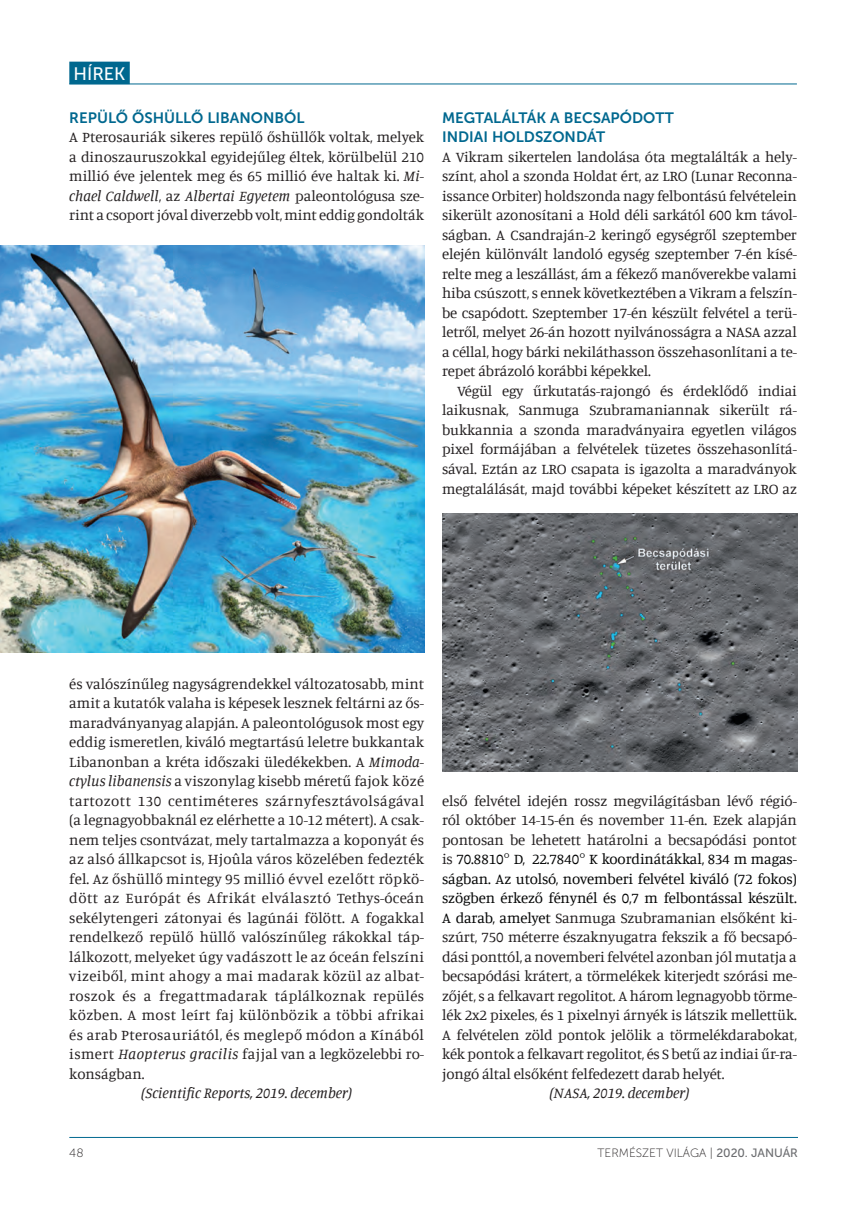
<style>
.page{position:relative;width:862px;height:1215px;background:#fff}
.page>*{position:absolute;margin:0;border:0;box-sizing:border-box;transform-origin:0 0}
.t1{font:18px "Museo Sans 500";color:#fff}
.t2{font:15px/19.5px "Manuale";letter-spacing:-.01em;color:#231f20;text-align:justify}
.t3{font:15px/19.5px "Museo Sans 700";color:#00688f}
.t4{font:italic 15px "Manuale";color:#231f20}
.t5{font:12px "Museo Sans 100";color:#231f20}
.s1{font-style:italic}
.s2{color:#020303}
.s3{font-family:"Museo Sans 500";color:#6c6d70}
</style>
<div class="page">
<hr style="left:69px;top:1137px;width:728px;height:1px;background:#00688f">
<hr style="left:69px;top:84px;width:727px;height:1px;background:#00688f">
<div style="left:69px;top:62px;width:61px;height:22px;background:#00688f"></div>
<img style="left:0;top:245px;width:424px;height:407px">
<img style="left:442px;top:513px;width:355px;height:258px">
<p class="t1" style="left:74px;top:64px;width:53px">HÍREK</p>
<p class="t3" style="left:69px;top:108px;width:236px">REPÜLŐ ŐSHÜLLŐ LIBANONBÓL</p>
<p class="t2" style="left:69px;top:127px;width:356px">A Pterosauriák sikeres repülő őshüllők voltak, melyek a dinoszauruszokkal egyidejűleg éltek, körülbelül 210 millió éve jelentek meg és 65 millió éve haltak ki. <span class="s1">Mi&shy;chael Caldwell</span>, az <span class="s1">Albertai Egyetem</span> paleontológusa sze&shy;rint a csoport jóval diverzebb volt, mint eddig gondolták</p>
<p class="t3" style="left:442px;top:108px;width:233px">MEGTALÁLTÁK A BECSAPÓDOTT<br>INDIAI HOLDSZONDÁT</p>
<p class="t2" style="left:442px;top:146px;width:356px">A Vikram sikertelen landolása óta megtalálták a hely&shy;színt, ahol a szonda Holdat ért, az LRO (Lunar Reconna&shy;issance Orbiter) holdszonda nagy felbontású felvételein sikerült azonosítani a Hold déli sarkától 600 km távol&shy;ságban. A Csandraján-2 keringő egységről szeptember elején különvált landoló egység szeptember 7-én kísé&shy;relte meg a leszállást, ám a fékező manőverekbe valami hiba csúszott, s ennek következtében a Vikram a felszín&shy;be csapódott. Szeptember 17-én készült felvétel a terü&shy;letről, melyet 26-án hozott nyilvánosságra a NASA azzal a céllal, hogy bárki nekiláthasson összehasonlítani a te&shy;repet ábrázoló korábbi képekkel.</p>
<p class="t2" style="left:442px;top:380px;width:356px;text-indent:15px">Végül egy űrkutatás-rajongó és érdeklődő indiai laikusnak, Sanmuga Szubramaniannak sikerült rá&shy;bukkannia a szonda maradványaira egyetlen világos pixel formájában a felvételek tüzetes összehasonlítá&shy;sával. Eztán az LRO csapata is igazolta a maradványok megtalálását, majd további képeket készített az LRO az</p>
<p class="t2" style="left:69px;top:673px;width:356px">és valószínűleg nagyságrendekkel változatosabb, mint amit a kutatók valaha is képesek lesznek feltárni az ős&shy;maradványanyag alapján. A paleontológusok most egy eddig ismeretlen, kiváló megtartású leletre bukkantak Libanonban a kréta időszaki üledékekben. A <span class="s1">Mimoda&shy;ctylus libanensis</span> a viszonylag kisebb méretű fajok közé tartozott 130 centiméteres szárnyfesztávolságával (a legnagyobbaknál ez elérhette a 10-12 métert). A csak&shy;nem teljes csontvázat, mely tartalmazza a koponyát és az alsó állkapcsot is, Hjoûla város közelében fedezték fel. Az őshüllő mintegy 95 millió évvel ezelőtt röpkö&shy;dött az Európát és Afrikát elválasztó Tethys-óceán sekélytengeri zátonyai és lagúnái fölött. A fogakkal rendelkező repülő hüllő valószínűleg rákokkal táp&shy;lálkozott, melyeket úgy vadászott le az óceán felszíni vizeiből, mint ahogy a mai madarak közül az albat&shy;roszok és a fregattmadarak táplálkoznak repülés közben. A most leírt faj különbözik a többi afrikai és arab Pterosauriától, és meglepő módon a Kínából ismert <span class="s1">Haopterus gracilis</span> fajjal van a legközelebbi ro&shy;konságban.</p>
<p class="t4" style="left:141px;top:1083px;width:212px">(Scientific Reports, 2019. december)</p>
<p class="t2" style="left:442px;top:790px;width:356px">első felvétel idején rossz megvilágításban lévő régió&shy;ról október 14-15-én és november 11-én. Ezek alapján pontosan be lehetett határolni a becsapódási pontot is <span class="s2">70.8810° D, 22.7840° K koordinátákkal, 834 m magas&shy;ságban. Az utolsó, novemberi felvétel kiváló (72 fokos) szögben érkező fénynél és 0,7 m felbontással készült.<br>A darab, amelyet</span> Sanmuga Szubramanian elsőként ki&shy;szúrt, 750 méterre északnyugatra fekszik a fő becsapó&shy;dási ponttól, a novemberi felvétel azonban jól mutatja a becsapódási krátert, a törmelékek kiterjedt szórási me&shy;zőjét, s a felkavart regolitot. A három legnagyobb törme&shy;lék 2x2 pixeles, és 1 pixelnyi árnyék is látszik mellettük.<br>A felvételen zöld pontok jelölik a törmelékdarabokat, kék pontok a felkavart regolitot, és S betű az indiai űr-ra&shy;jongó által elsőként felfedezett darab helyét.</p>
<p class="t4" style="left:549px;top:1083px;width:141px">(NASA, 2019. december)</p>
<p class="t5" style="left:69px;top:1146px;width:16px">48</p>
<p class="t5" style="left:597px;top:1146px;width:202px">TERMÉSZET VILÁGA | <span class="s3">2020. JANUÁR</span></p>
</div>
